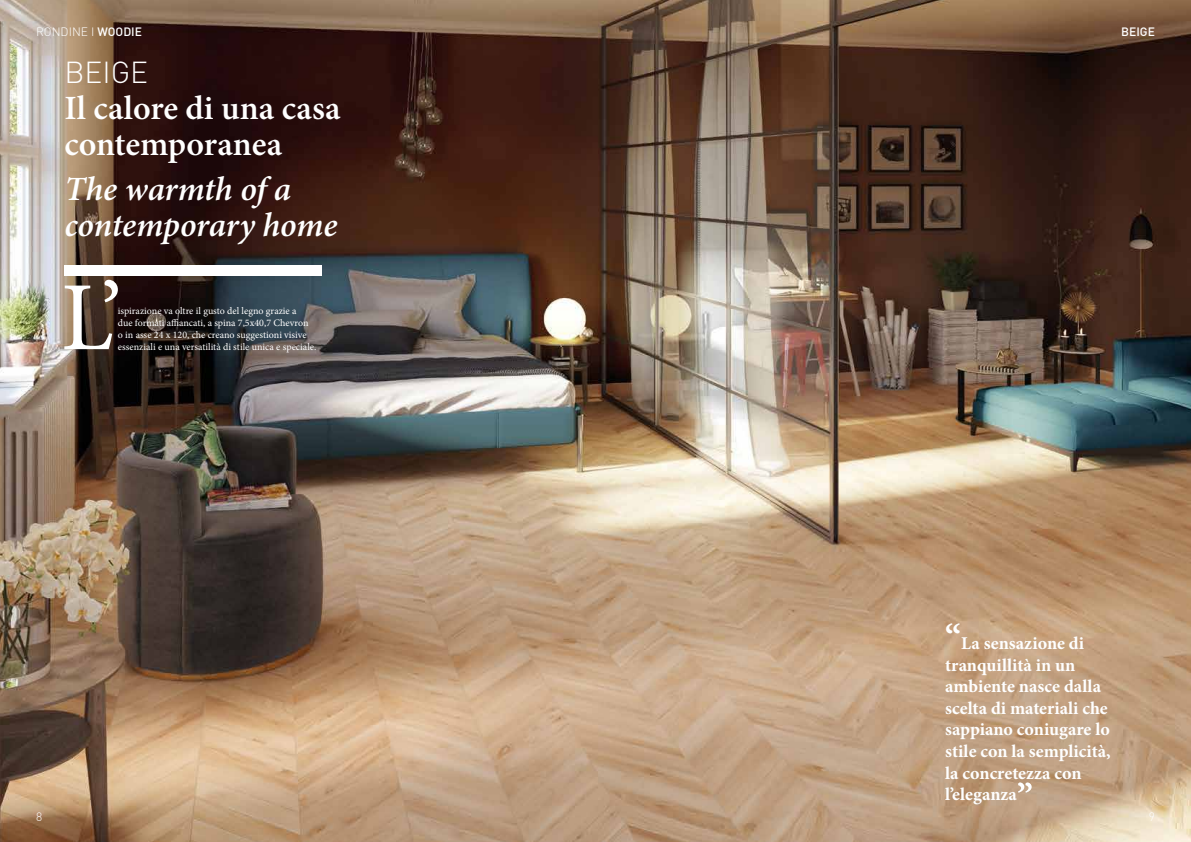
<style>
.page{position:relative;width:1191px;height:842px;background:#fff}
.page>*{position:absolute;margin:0;border:0;box-sizing:border-box;transform-origin:0 0}
.t1{font:600 34px/36px "Minion Pro";color:#fff}
.t2{font:italic 600 34px/36px "Minion Pro";letter-spacing:-.005em;color:#fff}
.t3{font:300 30px "DIN";color:#fff}
.t4{font:700 18px/21.6px "Minion Pro";letter-spacing:-.01em;color:#fff}
.t5{font:300 12px "DIN";color:#fff}
.t6{font:500 12px "DIN";color:#fff}
.t7{font:10px/12px "Minion Pro";color:#fff}
.s1{font-weight:500}
.s2{font-size:36px}
</style>
<div class="page">
<img style="left:0;top:0;width:1191px;height:842px">
<div style="left:64px;top:265px;width:258px;height:10px;background:#fff"></div>
<svg style="left:1018px;top:782px;width:13px;height:11px"></svg>
<svg style="left:64px;top:280px;width:54px;height:69px"></svg>
<p class="t5" style="left:36px;top:24px;width:108px">RONDINE I <span class="s1">WOODIE</span></p>
<h2 class="t3" style="left:64px;top:54px;width:85px">BEIGE</h2>
<h1 class="t1" style="left:64px;top:90px;width:278px">Il calore di una casa contemporanea</h1>
<h1 class="t2" style="left:64px;top:171px;width:275px">The warmth of a contemporary home</h1>
<p class="t7" style="left:118px;top:305px;width:200px">ispirazione va oltre il gusto del legno grazie a<br>due formati affiancati, a spina 7,5x40,7 Chevron<br>o in asse 24 x 120, che creano suggestioni visive essenziali e una versatilità di stile unica e speciale.</p>
<p class="t6" style="left:1121px;top:24px;width:35px">BEIGE</p>
<h3 class="t4" style="left:945px;top:632px;width:167px"><span class="s2">“</span>La sensazione di tranquillità in un ambiente nasce dalla scelta di materiali che sappiano coniugare lo stile con la semplicità, la concretezza con l’eleganza</h3>
<p class="t5" style="left:36px;top:810px;width:8px">8</p>
<p class="t5" style="left:1148px;top:810px;width:8px">9</p>
</div>
